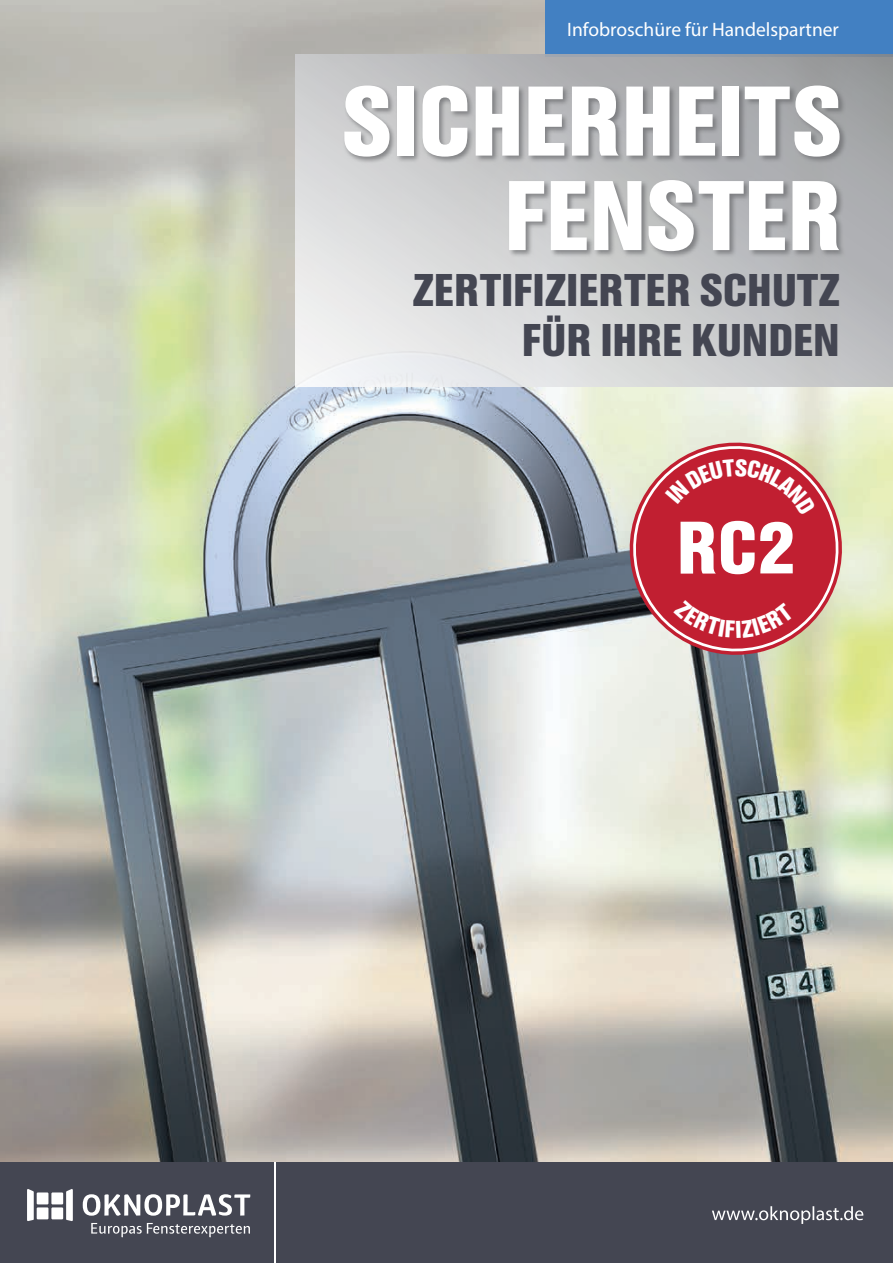
<style>
.page{position:relative;width:893px;height:1263px;background:#fff}
.page>*{position:absolute;margin:0;border:0;box-sizing:border-box;transform-origin:0 0}
.t1{font:103.5px/94.5px "Nimbus San TOT Bla Con";letter-spacing:-.005em;color:#fff;text-align:right}
.t2{font:48px/49.5px "Nimbus San TOT Bla Con";letter-spacing:-.005em;color:#444652;text-align:right}
.t3{font:19.5px "Myriad Pro";color:#fff}
</style>
<div class="page">
<img style="left:0;top:0;width:893px;height:1162px">
<svg style="left:620px;top:433px;width:232px;height:232px;background:#d0d8bf"></svg>
<svg style="left:623px;top:436px;width:225px;height:225px;background:#cfd7c0"></svg>
<svg style="left:626px;top:439px;width:219px;height:219px;background:#cc7a79"></svg>
<svg style="left:680px;top:521px;width:113px;height:53px"></svg>
<div style="left:0;top:1162px;width:893px;height:101px;background:#444652"></div>
<svg style="left:91px;top:1223px;width:159px;height:14px"></svg>
<svg style="left:83px;top:1194px;width:167px;height:22px"></svg>
<div style="left:37px;top:1207px;width:11px;height:12px;background:#fff"></div>
<div style="left:51px;top:1207px;width:12px;height:12px;background:#fff"></div>
<div style="left:51px;top:1192px;width:12px;height:12px;background:#fff"></div>
<div style="left:37px;top:1192px;width:11px;height:12px;background:#fff"></div>
<svg style="left:27px;top:1189px;width:7px;height:32px"></svg>
<svg style="left:66px;top:1189px;width:7px;height:32px"></svg>
<svg style="left:712px;top:1206px;width:151px;height:18px"></svg>
<hr style="left:274px;top:1162px;width:2px;height:101px;background:#fff">
<div style="left:545px;top:0;width:348px;height:56px;background:#4280c2"></div>
<svg style="left:296px;top:54px;width:597px;height:332px;background:#cbccce"></svg>
<div style="left:343px;top:84px;width:504px;height:174px;background:#6c6d70;opacity:.75"></div>
<div style="left:665px;top:459px;width:151px;height:56px;background:#c11f31"></div>
<div style="left:674px;top:599px;width:120px;height:39px;background:#c11f31"></div>
<p class="t3" style="left:567px;top:18px;width:273px">Infobroschüre für Handelspartner</p>
<h1 class="t1" style="left:342px;top:75px;width:502px">SICHERHEITS<br>FENSTER</h1>
<p class="t2" style="left:412px;top:266px;width:429px">ZERTIFIZIERTER SCHUTZ<br>FÜR IHRE KUNDEN</p>
</div>
